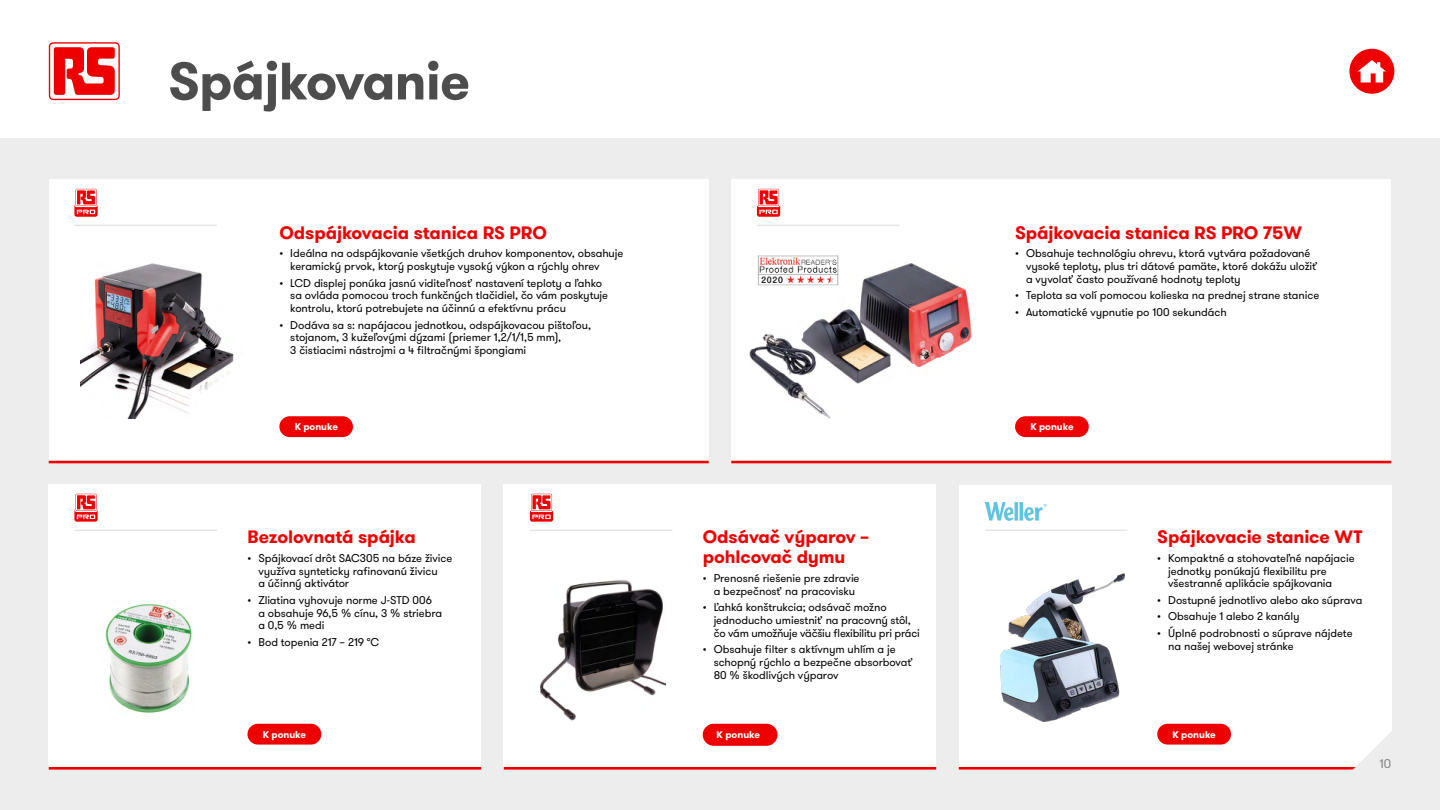
<style>
.page{position:relative;width:1440px;height:810px;background:#fff}
.page>*{position:absolute;margin:0;border:0;box-sizing:border-box;transform-origin:0 0}
.t1{font:700 52.5px "GT Walsheim";letter-spacing:-.03em;color:#4d4d4d}
.t2{font:700 18px/20.2px "GT Walsheim Pro";letter-spacing:-.005em;color:#ef0000}
.t3{font:12.75px "GT Walsheim Pro";color:#878787}
.t4{font:11.25px/12.8px "GT Walsheim Pro";letter-spacing:-.005em;color:#000}
.t5{font:700 9.75px "GT Walsheim";letter-spacing:-.005em;color:#fff}
</style>
<div class="page">
<div style="left:0;top:139px;width:1440px;height:671px;background:#ededed"></div>
<div style="left:959px;top:485px;width:432px;height:285px;background:#fff"></div>
<div style="left:49px;top:484px;width:432px;height:284px;background:#fff"></div>
<div style="left:504px;top:484px;width:432px;height:284px;background:#fff"></div>
<div style="left:45px;top:39px;width:78px;height:65px;background:linear-gradient(to right,#fff,#fff);border-radius:8px"></div>
<svg style="left:49px;top:42px;width:71px;height:58px"></svg>
<div style="left:50px;top:44px;width:68px;height:55px;background:#fff;border-radius:3px"></div>
<svg style="left:54px;top:47px;width:61px;height:48px"></svg>
<hr style="left:49px;top:767px;width:432px;height:3px;background:#ef0000">
<hr style="left:504px;top:767px;width:432px;height:3px;background:#ef0000">
<hr style="left:959px;top:767px;width:432px;height:3px;background:#ef0000">
<div style="left:49px;top:179px;width:660px;height:284px;background:#fff"></div>
<div style="left:731px;top:179px;width:660px;height:284px;background:#fff"></div>
<hr style="left:49px;top:461px;width:660px;height:2px;background:#ef0000">
<hr style="left:731px;top:461px;width:660px;height:2px;background:#ef0000">
<svg style="left:1349px;top:49px;width:45px;height:45px"></svg>
<svg style="left:1312px;top:682px;width:80px;height:88px"></svg>
<img style="left:757px;top:255px;width:81px;height:5px">
<img style="left:750px;top:260px;width:222px;height:158px">
<img style="left:81px;top:263px;width:153px;height:156px">
<img style="left:105px;top:603px;width:87px;height:110px">
<img style="left:540px;top:580px;width:125px;height:141px">
<img style="left:1000px;top:574px;width:124px;height:148px">
<div style="left:279px;top:416px;width:74px;height:21px;background:#ef0000;border-radius:10px"></div>
<div style="left:248px;top:724px;width:73px;height:21px;background:#ef0000;border-radius:10px"></div>
<div style="left:1015px;top:416px;width:74px;height:21px;background:#ef0000;border-radius:10px"></div>
<div style="left:703px;top:724px;width:75px;height:22px;background:#ef0000;border-radius:11px"></div>
<div style="left:1157px;top:724px;width:74px;height:21px;background:#ef0000;border-radius:10px"></div>
<hr style="left:74px;top:225px;width:143px;height:1px;background:#ccc">
<hr style="left:757px;top:225px;width:142px;height:1px;background:#ccc">
<svg style="left:530px;top:493px;width:23px;height:19px"></svg>
<svg style="left:531px;top:494px;width:21px;height:17px"></svg>
<svg style="left:530px;top:495px;width:23px;height:27px"></svg>
<hr style="left:74px;top:530px;width:143px;height:1px;background:#ccc">
<hr style="left:530px;top:530px;width:142px;height:1px;background:#ccc">
<hr style="left:985px;top:530px;width:142px;height:1px;background:#ccc">
<div style="left:74px;top:493px;width:24px;height:19px;background:#fbc0c0;border-radius:2px"></div>
<div style="left:76px;top:494px;width:21px;height:17px;background:#f9a6a6"></div>
<svg style="left:76px;top:494px;width:20px;height:17px"></svg>
<svg style="left:74px;top:495px;width:24px;height:27px"></svg>
<div style="left:74px;top:188px;width:24px;height:19px;background:#fbc8c8;border-radius:2px"></div>
<div style="left:76px;top:189px;width:21px;height:17px;background:#f9b0b0"></div>
<svg style="left:76px;top:189px;width:20px;height:17px"></svg>
<svg style="left:74px;top:190px;width:24px;height:27px"></svg>
<svg style="left:757px;top:188px;width:23px;height:19px"></svg>
<svg style="left:758px;top:189px;width:21px;height:17px"></svg>
<svg style="left:757px;top:190px;width:23px;height:27px"></svg>
<svg style="left:985px;top:502px;width:62px;height:19px"></svg>
<p class="t1" style="left:168px;top:47px;width:304px">Spájkovanie</p>
<p class="t2" style="left:279px;top:222px;width:269px">Odspájkovacia stanica RS PRO</p>
<p class="t4" style="left:290px;top:247px;width:335px;text-indent:-11px">• Ideálna na odspájkovanie všetkých druhov komponentov, obsahuje keramický prvok, ktorý poskytuje vysoký výkon a rýchly ohrev</p>
<p class="t4" style="left:290px;top:276px;width:319px;text-indent:-11px">• LCD displej ponúka jasnú viditeľnosť nastavení teploty a ľahko sa ovláda pomocou troch funkčných tlačidiel, čo vám poskytuje kontrolu, ktorú potrebujete na účinnú a efektívnu prácu</p>
<p class="t4" style="left:290px;top:318px;width:302px;text-indent:-11px">• Dodáva sa s: napájacou jednotkou, odspájkovacou pištoľou, stojanom, 3 kužeľovými dýzami (priemer 1,2/1/1,5 mm),<br>3 čistiacimi nástrojmi a 4 filtračnými špongiami</p>
<p class="t5" style="left:295px;top:421px;width:45px">K ponuke</p>
<p class="t2" style="left:248px;top:527px;width:170px">Bezolovnatá spájka</p>
<p class="t4" style="left:258px;top:552px;width:195px;text-indent:-11px">• Spájkovací drôt SAC305 na báze živice využíva synteticky rafinovanú živicu<br>a účinný aktivátor</p>
<p class="t4" style="left:258px;top:594px;width:185px;text-indent:-11px">• Zliatina vyhovuje norme J-STD 006<br>a obsahuje 96,5 % cínu, 3 % striebra a 0,5 % medi</p>
<p class="t4" style="left:248px;top:636px;width:133px">• Bod topenia 217 – 219 °C</p>
<p class="t5" style="left:263px;top:728px;width:45px">K ponuke</p>
<p class="t2" style="left:1015px;top:222px;width:288px">Spájkovacia stanica RS PRO 75W</p>
<p class="t4" style="left:1026px;top:247px;width:293px;text-indent:-11px">• Obsahuje technológiu ohrevu, ktorá vytvára požadované vysoké teploty, plus tri dátové pamäte, ktoré dokážu uložiť a vyvolať často používané hodnoty teploty</p>
<p class="t4" style="left:1015px;top:289px;width:306px">• Teplota sa volí pomocou kolieska na prednej strane stanice</p>
<p class="t4" style="left:1015px;top:306px;width:213px">• Automatické vypnutie po 100 sekundách</p>
<p class="t5" style="left:1030px;top:421px;width:45px">K ponuke</p>
<p class="t2" style="left:703px;top:527px;width:168px">Odsávač výparov – pohlcovač dymu</p>
<p class="t4" style="left:703px;top:572px;width:158px;text-align:center">• Prenosné riešenie pre zdravie a bezpečnosť na pracovisku</p>
<p class="t4" style="left:714px;top:601px;width:208px;text-indent:-11px">• Ľahká konštrukcia; odsávač možno jednoducho umiestniť na pracovný stôl, čo vám umožňuje väčšiu flexibilitu pri práci</p>
<p class="t4" style="left:714px;top:643px;width:201px;text-indent:-11px">• Obsahuje filter s aktívnym uhlím a je schopný rýchlo a bezpečne absorbovať<br>80 % škodlivých výparov</p>
<p class="t2" style="left:1157px;top:527px;width:207px">Spájkovacie stanice WT</p>
<p class="t4" style="left:1168px;top:552px;width:188px;text-indent:-11px">• Kompaktné a stohovateľné napájacie jednotky ponúkajú flexibilitu pre všestranné aplikácie spájkovania</p>
<p class="t4" style="left:1157px;top:594px;width:207px">• Dostupné jednotlivo alebo ako súprava</p>
<p class="t4" style="left:1157px;top:610px;width:144px">• Obsahuje 1 alebo 2 kanály</p>
<p class="t4" style="left:1168px;top:627px;width:186px;text-indent:-11px">• Úplné podrobnosti o súprave nájdete na našej webovej stránke</p>
<p class="t5" style="left:717px;top:729px;width:45px">K ponuke</p>
<p class="t5" style="left:1173px;top:728px;width:45px">K ponuke</p>
<p class="t3" style="left:1379px;top:756px;width:13px">10</p>
</div>
